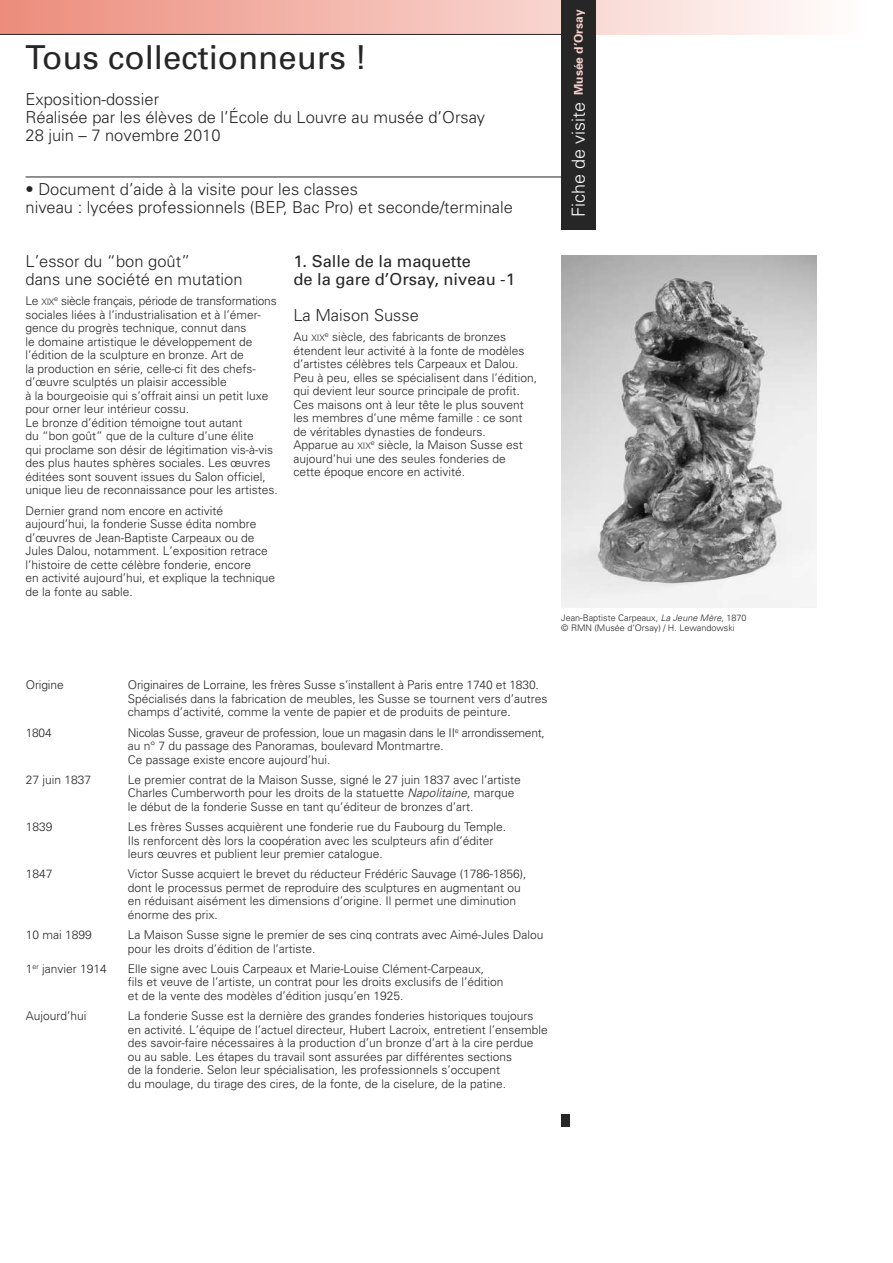
<style>
.page{position:relative;width:893px;height:1263px;background:#fff}
.page>*{position:absolute;margin:0;border:0;box-sizing:border-box;transform-origin:0 0}
.t1{font:33px "Univers";color:#272627}
.t2{font:300 21px "Univers";color:#fff}
.t3{font:300 18px "Univers";color:#fff}
.t4{font:300 16.5px/18px "Univers";color:#272627}
.t5{font:16.5px/18px "Univers";color:#272627}
.t6{font:300 12px/13.5px "Univers";color:#272627}
.t7{font:300 9px/10.5px "Univers";color:#272627}
.s1{font-size:9px}
.s2{font-weight:700;font-size:12px;color:#f7d1cb}
.s3{font-style:italic}
</style>
<div class="page">
<div style="left:0;top:0;width:867px;height:34px;background:linear-gradient(to right,#ec8c7c,#fffefe)"></div>
<hr style="left:0;top:34px;width:566px;height:1px;background:#272627">
<hr style="left:26px;top:177px;width:540px;height:1px;background:#272627">
<div style="left:561px;top:1114px;width:9px;height:13px;background:#272627"></div>
<img style="left:561px;top:255px;width:255px;height:353px">
<div style="left:561px;top:0;width:34px;height:230px;background:#272627"></div>
<h1 class="t1" style="left:26px;top:46px;width:343px">Tous collectionneurs !</h1>
<h3 class="t4" style="left:26px;top:92px;width:461px">Exposition-dossier<br>Réalisée par les élèves de l’École du Louvre au musée d’Orsay<br>28 juin – 7 novembre 2010</h3>
<h3 class="t4" style="left:26px;top:182px;width:489px">• Document d’aide à la visite pour les classes<br>niveau : lycées professionnels (BEP, Bac Pro) et seconde/terminale</h3>
<h3 class="t4" style="left:26px;top:254px;width:219px">L’essor du “bon goût”<br>dans une société en mutation</h3>
<p class="t6" style="left:26px;top:295px;width:254px">Le <span class="s1">XIX</span><sup>e</sup> siècle français, période de transformations sociales liées à l’industrialisation et à l’émer&shy;gence du progrès technique, connut dans<br>le domaine artistique le développement de l’édition de la sculpture en bronze. Art de<br>la production en série, celle-ci fit des chefs&shy;d’œuvre sculptés un plaisir accessible<br>à la bourgeoisie qui s’offrait ainsi un petit luxe pour orner leur intérieur cossu.<br>Le bronze d’édition témoigne tout autant<br>du “bon goût” que de la culture d’une élite<br>qui proclame son désir de légitimation vis-à-vis des plus hautes sphères sociales. Les œuvres éditées sont souvent issues du Salon officiel, unique lieu de reconnaissance pour les artistes.</p>
<p class="t6" style="left:26px;top:505px;width:251px">Dernier grand nom encore en activité aujourd’hui, la fonderie Susse édita nombre d’œuvres de Jean-Baptiste Carpeaux ou de Jules Dalou, notamment. L’exposition retrace l’histoire de cette célèbre fonderie, encore<br>en activité aujourd’hui, et explique la technique de la fonte au sable.</p>
<h3 class="t5" style="left:293px;top:254px;width:223px">1. Salle de la maquette<br>de la gare d’Orsay, niveau -1</h3>
<h3 class="t4" style="left:293px;top:308px;width:127px">La Maison Susse</h3>
<p class="t6" style="left:293px;top:331px;width:245px">Au <span class="s1">XIX</span><sup>e</sup> siècle, des fabricants de bronzes étendent leur activité à la fonte de modèles d’artistes célèbres tels Carpeaux et Dalou.<br>Peu à peu, elles se spécialisent dans l’édition, qui devient leur source principale de profit.<br>Ces maisons ont à leur tête le plus souvent les membres d’une même famille : ce sont de véritables dynasties de fondeurs.<br>Apparue au <span class="s1">XIX</span><sup>e</sup> siècle, la Maison Susse est aujourd’hui une des seules fonderies de<br>cette époque encore en activité.</p>
<h2 class="t2" style="left:569px;top:212px;width:211px;rotate:-90deg">Fiche de visite <span class="s2">Musée d’Or</span></h2>
<h3 class="t3" style="left:572px;top:217px;width:208px;rotate:-90deg">Fiche de visite <span class="s2">Musée d’Orsay</span></h3>
<p class="t7" style="left:561px;top:613px;width:187px">Jean-Baptiste Carpeaux, <span class="s3">La Jeune Mère</span>, 1870 © RMN (Musée d’Orsay) / H. Lewandowski</p>
<p class="t6" style="left:26px;top:679px;width:39px">Origine</p>
<p class="t6" style="left:128px;top:679px;width:421px">Originaires de Lorraine, les frères Susse s’installent à Paris entre 1740 et 1830.<br>Spécialisés dans la fabrication de meubles, les Susse se tournent vers d’autres champs d’activité, comme la vente de papier et de produits de peinture.</p>
<p class="t6" style="left:26px;top:727px;width:27px">1804</p>
<p class="t6" style="left:128px;top:727px;width:418px">Nicolas Susse, graveur de profession, loue un magasin dans le II<sup>e</sup> arrondissement, au n° 7 du passage des Panoramas, boulevard Montmartre.<br>Ce passage existe encore aujourd’hui.</p>
<p class="t6" style="left:26px;top:774px;width:67px">27 juin 1837</p>
<p class="t6" style="left:128px;top:774px;width:394px">Le premier contrat de la Maison Susse, signé le 27 juin 1837 avec l’artiste<br>Charles Cumberworth pour les droits de la statuette <span class="s3">Napolitaine</span>, marque le début de la fonderie Susse en tant qu’éditeur de bronzes d’art.</p>
<p class="t6" style="left:26px;top:821px;width:28px">1839</p>
<p class="t6" style="left:128px;top:821px;width:380px">Les frères Susses acquièrent une fonderie rue du Faubourg du Temple.<br>Ils renforcent dès lors la coopération avec les sculpteurs afin d’éditer leurs œuvres et publient leur premier catalogue.</p>
<p class="t6" style="left:26px;top:868px;width:28px">1847</p>
<p class="t6" style="left:128px;top:868px;width:400px">Victor Susse acquiert le brevet du réducteur Frédéric Sauvage (1786-1856), dont le processus permet de reproduire des sculptures en augmentant ou en réduisant aisément les dimensions d’origine. Il permet une diminution énorme des prix.</p>
<p class="t6" style="left:26px;top:929px;width:67px">10 mai 1899</p>
<p class="t6" style="left:128px;top:929px;width:417px">La Maison Susse signe le premier de ses cinq contrats avec Aimé-Jules Dalou pour les droits d’édition de l’artiste.</p>
<p class="t6" style="left:26px;top:963px;width:82px">1<sup>er</sup> janvier 1914</p>
<p class="t6" style="left:128px;top:963px;width:377px">Elle signe avec Louis Carpeaux et Marie-Louise Clément-Carpeaux,<br>fils et veuve de l’artiste, un contrat pour les droits exclusifs de l’édition et de la vente des modèles d’édition jusqu’en 1925.</p>
<p class="t6" style="left:26px;top:1010px;width:62px">Aujourd’hui</p>
<p class="t6" style="left:128px;top:1010px;width:421px">La fonderie Susse est la dernière des grandes fonderies historiques toujours en activité. L’équipe de l’actuel directeur, Hubert Lacroix, entretient l’ensemble des savoir-faire nécessaires à la production d’un bronze d’art à la cire perdue ou au sable. Les étapes du travail sont assurées par différentes sections<br>de la fonderie. Selon leur spécialisation, les professionnels s’occupent<br>du moulage, du tirage des cires, de la fonte, de la ciselure, de la patine.</p>
</div>
